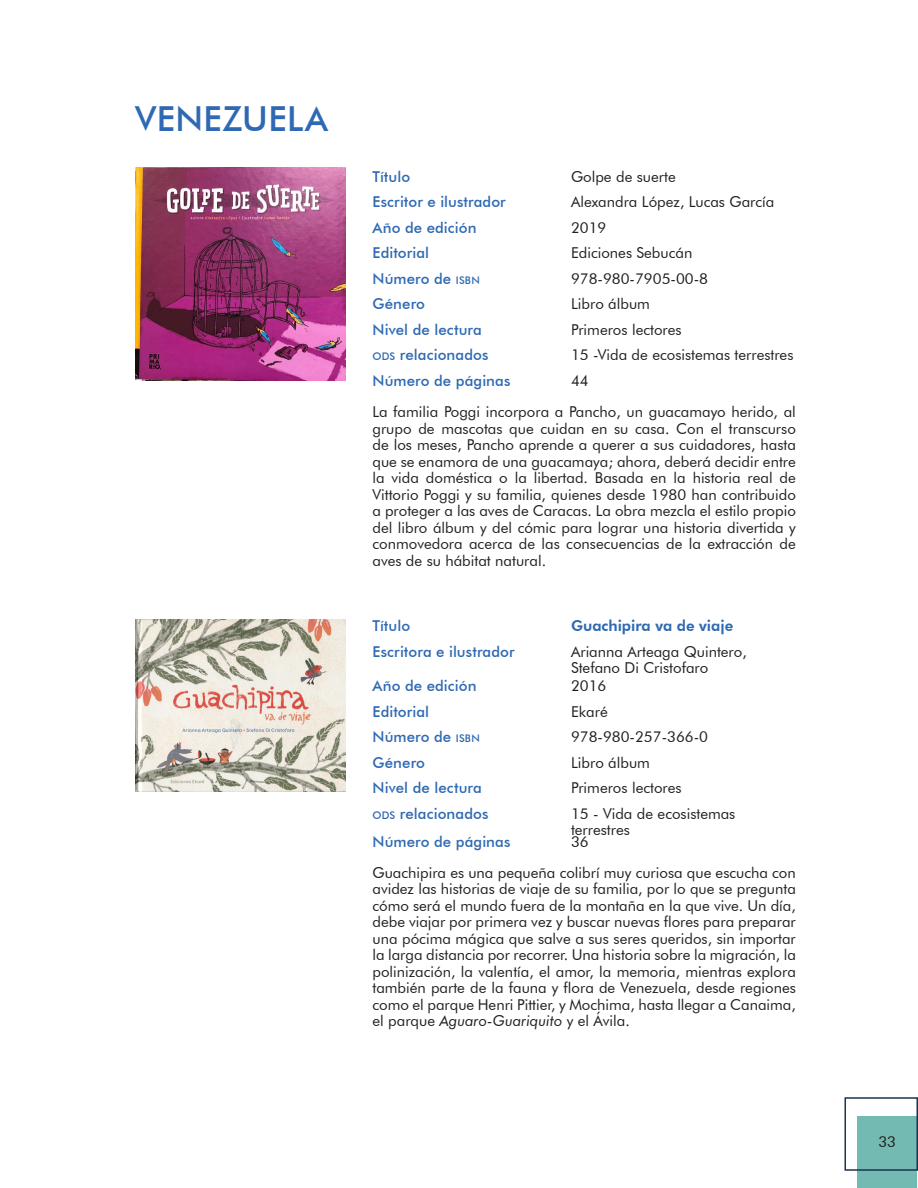
<style>
.page{position:relative;width:918px;height:1188px;background:#fff}
.page>*{position:absolute;margin:0;border:0;box-sizing:border-box;transform-origin:0 0}
.Estilo_de_párrafo_1{font:500 34.5px "Futura BT";letter-spacing:.015em;color:#2f69b3}
.Tabla_row{font:15px/16.5px "Futura BT";color:#231f20;text-align:justify}
.Tabla_head{font:500 15px "Futura BT";letter-spacing:.005em;color:#2f69b3}
.Tabla_row-2{font:800 15px "Futura BT";color:#2f69b3}
.s1{font-size:10.5px}
.s2{font-style:italic}
</style>
<div class="page">
<div style="left:857px;top:1116px;width:60px;height:72px;background:#73bab2"></div>
<div style="left:844px;top:1097px;width:74px;height:74px;border:2px solid #1b344e"></div>
<img style="left:135px;top:167px;width:211px;height:214px">
<img style="left:135px;top:620px;width:211px;height:172px">
<p class="Estilo_de_párrafo_1" style="left:135px;top:98px;width:195px">VENEZUELA</p>
<p class="Tabla_head" style="left:372px;top:167px;width:39px">Título</p>
<p class="Tabla_row" style="left:571px;top:168px;width:106px">Golpe de suerte</p>
<p class="Tabla_head" style="left:372px;top:193px;width:135px">Escritor e ilustrador</p>
<p class="Tabla_row" style="left:571px;top:193px;width:205px">Alexandra López, Lucas García</p>
<p class="Tabla_head" style="left:372px;top:218px;width:106px">Año de edición</p>
<p class="Tabla_row" style="left:571px;top:219px;width:37px">2019</p>
<p class="Tabla_head" style="left:372px;top:244px;width:58px">Editorial</p>
<p class="Tabla_row" style="left:571px;top:244px;width:123px">Ediciones Sebucán</p>
<p class="Tabla_head" style="left:372px;top:269px;width:109px">Número de <span class="s1">ISBN</span></p>
<p class="Tabla_row" style="left:571px;top:270px;width:139px">978-980-7905-00-8</p>
<p class="Tabla_head" style="left:372px;top:295px;width:54px">Género</p>
<p class="Tabla_row" style="left:571px;top:295px;width:80px">Libro álbum</p>
<p class="Tabla_head" style="left:372px;top:320px;width:111px">Nivel de lectura</p>
<p class="Tabla_row" style="left:571px;top:321px;width:112px">Primeros lectores</p>
<p class="Tabla_head" style="left:372px;top:346px;width:117px"><span class="s1">ODS</span> relacionados</p>
<p class="Tabla_row" style="left:571px;top:346px;width:224px">15 -Vida de ecosistemas terrestres</p>
<p class="Tabla_head" style="left:372px;top:371px;width:139px">Número de páginas</p>
<p class="Tabla_row" style="left:571px;top:372px;width:19px">44</p>
<p class="Tabla_row" style="left:372px;top:404px;width:425px">La familia Poggi incorpora a Pancho, un guacamayo herido, al grupo de mascotas que cuidan en su casa. Con el transcurso de los meses, Pancho aprende a querer a sus cuidadores, hasta que se enamora de una guacamaya; ahora, deberá decidir entre la vida doméstica o la libertad. Basada en la historia real de Vittorio Poggi y su familia, quienes desde 1980 han contribuido a proteger a las aves de Caracas. La obra mezcla el estilo propio del libro álbum y del cómic para lograr una historia divertida y conmovedora acerca de las consecuencias de la extracción de aves de su hábitat natural.</p>
<p class="Tabla_head" style="left:372px;top:617px;width:39px">Título</p>
<p class="Tabla_row-2" style="left:571px;top:617px;width:164px">Guachipira va de viaje</p>
<p class="Tabla_head" style="left:372px;top:642px;width:144px">Escritora e ilustrador</p>
<p class="Tabla_row" style="left:571px;top:643px;width:177px">Arianna Arteaga Quintero,<br>Stefano Di Cristofaro</p>
<p class="Tabla_head" style="left:372px;top:677px;width:106px">Año de edición</p>
<p class="Tabla_row" style="left:571px;top:678px;width:37px">2016</p>
<p class="Tabla_head" style="left:372px;top:702px;width:58px">Editorial</p>
<p class="Tabla_row" style="left:571px;top:703px;width:38px">Ekaré</p>
<p class="Tabla_head" style="left:372px;top:728px;width:109px">Número de <span class="s1">ISBN</span></p>
<p class="Tabla_row" style="left:571px;top:729px;width:139px">978-980-257-366-0</p>
<p class="Tabla_head" style="left:372px;top:753px;width:54px">Género</p>
<p class="Tabla_row" style="left:571px;top:754px;width:80px">Libro álbum</p>
<p class="Tabla_head" style="left:372px;top:779px;width:111px">Nivel de lectura</p>
<p class="Tabla_row" style="left:571px;top:780px;width:112px">Primeros lectores</p>
<p class="Tabla_head" style="left:372px;top:804px;width:117px"><span class="s1">ODS</span> relacionados</p>
<p class="Tabla_row" style="left:571px;top:805px;width:166px">15 - Vida de ecosistemas terrestres</p>
<p class="Tabla_head" style="left:372px;top:832px;width:139px">Número de páginas</p>
<p class="Tabla_row" style="left:571px;top:833px;width:19px">36</p>
<p class="Tabla_row" style="left:372px;top:864px;width:425px">Guachipira es una pequeña colibrí muy curiosa que escucha con avidez las historias de viaje de su familia, por lo que se pregunta cómo será el mundo fuera de la montaña en la que vive. Un día, debe viajar por primera vez y buscar nuevas flores para preparar una pócima mágica que salve a sus seres queridos, sin importar la larga distancia por recorrer. Una historia sobre la migración, la polinización, la valentía, el amor, la memoria, mientras explora también parte de la fauna y flora de Venezuela, desde regiones como el parque Henri Pittier, y Mochima, hasta llegar a Canaima, el parque <span class="s2">Aguaro-Guariquito</span> y el Ávila.</p>
<p class="Tabla_row" style="left:878px;top:1134px;width:19px">33</p>
</div>
